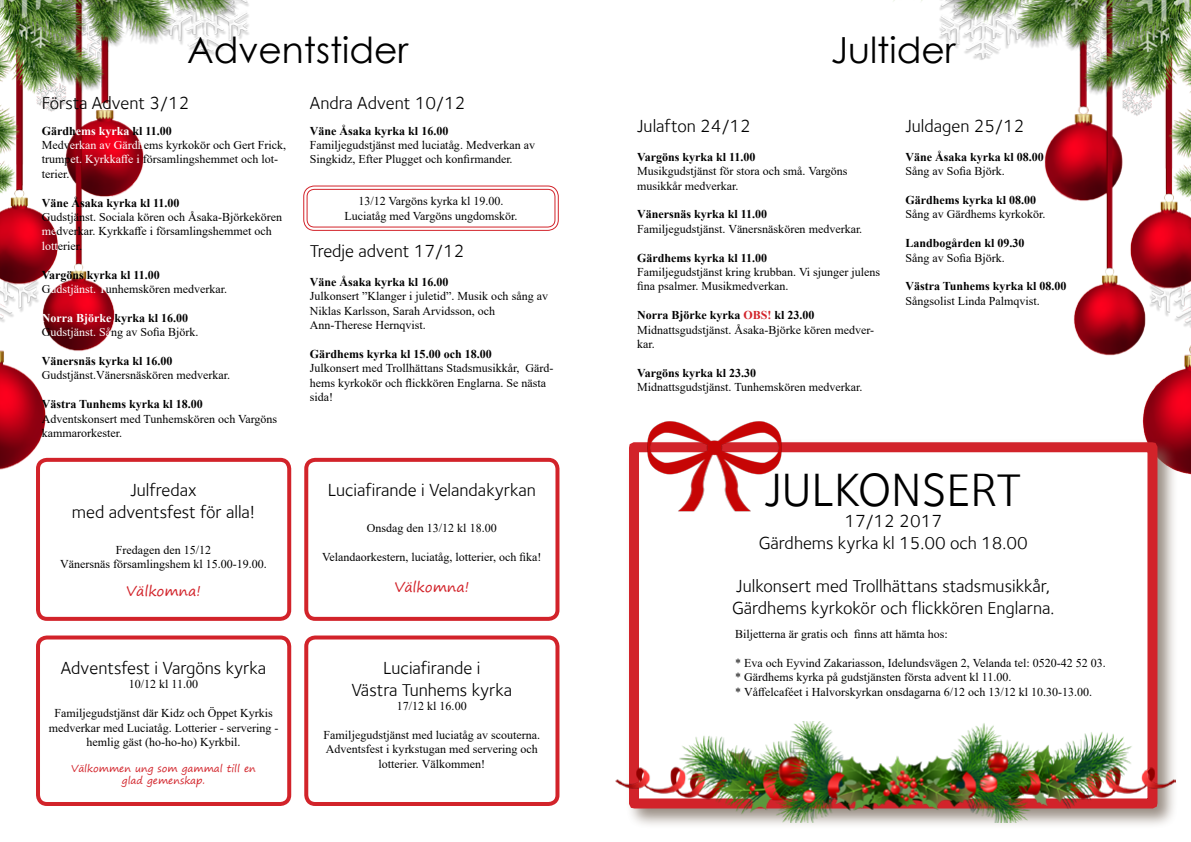
<style>
.page{position:relative;width:1191px;height:842px;background:#fff}
.page>*{position:absolute;margin:0;border:0;box-sizing:border-box;transform-origin:0 0}
.t1{font:48px "Foundry Sterling";color:#000}
.t2{font:36px "Century Gothic";color:#000}
.t3{font:18px/21.6px "Foundry Sterling";color:#000;text-align:center}
.t4{font:14px "Segoe Print";color:#d2232a}
.t5{font:12px/14.4px "Times New Roman";color:#000}
.t6{font:700 12px "Times New Roman";color:#000}
.t7{font:10px/12px "Segoe Print";color:#d2232a;text-align:center}
.s1{font-weight:700}
.s2{font-weight:700;color:#fff}
.s3{color:#fff}
.s4{font-weight:700;color:#d2232a}
</style>
<div class="page">
<img style="left:893px;top:0;width:298px;height:475px">
<img style="left:0;top:0;width:544px;height:801px">
<div style="left:625px;top:438px;width:553px;height:391px;background:#77685b;opacity:.75"></div>
<div style="left:634px;top:447px;width:518px;height:356px;background:#fff"></div>
<div style="left:629px;top:442px;width:528px;height:366px;border:10px solid #d2232a"></div>
<img style="left:615px;top:722px;width:560px;height:100px">
<div style="left:36px;top:458px;width:255px;height:163px;border:4px solid #d2232a;border-radius:9px"></div>
<div style="left:36px;top:635px;width:255px;height:171px;border:4px solid #d2232a;border-radius:9px"></div>
<div style="left:304px;top:635px;width:255px;height:171px;border:4px solid #d2232a;border-radius:9px"></div>
<div style="left:303px;top:186px;width:255px;height:45px;border:1px solid #d2232a;border-radius:11px"></div>
<div style="left:307px;top:189px;width:248px;height:38px;border:1px solid #d2232a;border-radius:7px"></div>
<div style="left:304px;top:458px;width:255px;height:163px;border:4px solid #d2232a;border-radius:9px"></div>
<img style="left:643px;top:421px;width:142px;height:91px">
<h2 class="t2" style="left:187px;top:25px;width:223px">Adventstider</h2>
<h3 class="t3" style="left:42px;top:92px;width:149px">Första Advent 3/12</h3>
<p class="t5" style="left:42px;top:123px;width:246px"><span class="s1">Gärdh</span><span class="s2">ems kyrka</span> <span class="s1">kl 11.00<br></span>Medv<span class="s3">erkan av Gärdh</span>ems kyrkokör och Gert Frick, trump<span class="s3">et. Kyrkkaffe i</span> församlingshemmet och lot&shy;terier.</p>
<p class="t6" style="left:42px;top:194px;width:139px">Väne Åsaka kyrka kl 11.00</p>
<p class="t5" style="left:42px;top:209px;width:242px">Gudstjänst. Sociala kören och Åsaka-Björkekören <span class="s3">me</span>dverkar. Kyrkkaffe i församlingshemmet och <span class="s3">lott</span>erier.</p>
<p class="t5" style="left:42px;top:267px;width:187px"><span class="s1">Vargöns kyrka kl 11.00<br></span>G<span class="s3">udstjänst. T</span>unhemskören medverkar.</p>
<p class="t5" style="left:42px;top:310px;width:158px"><span class="s2">Norra Björke</span> <span class="s1">kyrka kl 16.00<br></span>G<span class="s3">udstjänst. Så</span>ng av Sofia Björk.</p>
<p class="t6" style="left:42px;top:352px;width:132px">Vänersnäs kyrka kl 16.00</p>
<p class="t5" style="left:42px;top:368px;width:190px">Gudstjänst.Vänersnäskören medverkar.</p>
<p class="t6" style="left:42px;top:396px;width:163px">Västra Tunhems kyrka kl 18.00</p>
<p class="t5" style="left:42px;top:411px;width:237px">Adventskonsert med Tunhemskören och Vargöns kammarorkester.</p>
<h3 class="t3" style="left:72px;top:479px;width:185px">Julfredax<br>med adventsfest för alla!</h3>
<p class="t5" style="left:60px;top:542px;width:208px;text-align:center">Fredagen den 15/12<br>Vänersnäs församlingshem kl 15.00-19.00.</p>
<p class="t4" style="left:126px;top:579px;width:76px">Välkomna!</p>
<h3 class="t3" style="left:310px;top:92px;width:157px">Andra Advent 10/12</h3>
<p class="t6" style="left:310px;top:122px;width:140px">Väne Åsaka kyrka kl 16.00</p>
<p class="t5" style="left:310px;top:137px;width:226px">Familjegudstjänst med luciatåg. Medverkan av<br>Singkidz, Efter Plugget och konfirmander.</p>
<p class="t5" style="left:344px;top:194px;width:174px;text-align:center">13/12 Vargöns kyrka kl 19.00.<br>Luciatåg med Vargöns ungdomskör.</p>
<h3 class="t3" style="left:310px;top:240px;width:156px">Tredje advent 17/12</h3>
<p class="t6" style="left:310px;top:273px;width:140px">Väne Åsaka kyrka kl 16.00</p>
<p class="t5" style="left:310px;top:289px;width:239px">Julkonsert ”Klanger i juletid”. Musik och sång av<br>Niklas Karlsson, Sarah Arvidsson, och<br>Ann-Therese Hernqvist.</p>
<p class="t6" style="left:310px;top:345px;width:183px">Gärdhems kyrka kl 15.00 och 18.00</p>
<p class="t5" style="left:310px;top:361px;width:245px">Julkonsert med Trollhättans Stadsmusikkår, Gärd&shy;hems kyrkokör och flickkören Englarna. Se nästa sida!</p>
<h3 class="t3" style="left:328px;top:479px;width:209px">Luciafirande i Velandakyrkan</h3>
<p class="t5" style="left:367px;top:521px;width:131px">Onsdag den 13/12 kl 18.00</p>
<p class="t5" style="left:322px;top:550px;width:221px">Velandaorkestern, luciatåg, lotterier, och fika!</p>
<p class="t4" style="left:394px;top:575px;width:76px">Välkomna!</p>
<h3 class="t3" style="left:61px;top:657px;width:207px">Adventsfest i Vargöns kyrka</h3>
<p class="t5" style="left:129px;top:677px;width:71px">10/12 kl 11.00</p>
<p class="t5" style="left:49px;top:706px;width:231px;text-align:center">Familjegudstjänst där Kidz och Öppet Kyrkis medverkar med Luciatåg. Lotterier - servering - hemlig gäst (ho-ho-ho) Kyrkbil.</p>
<p class="t7" style="left:71px;top:763px;width:186px">Välkommen ung som gammal till en glad gemenskap.</p>
<h3 class="t3" style="left:351px;top:657px;width:162px">Luciafirande i<br>Västra Tunhems kyrka</h3>
<p class="t5" style="left:397px;top:698px;width:71px">17/12 kl 16.00</p>
<p class="t5" style="left:324px;top:727px;width:218px;text-align:center">Familjegudstjänst med luciatåg av scouterna.<br>Adventsfest i kyrkstugan med servering och lotterier. Välkommen!</p>
<h2 class="t2" style="left:831px;top:25px;width:126px">Jultider</h2>
<h3 class="t3" style="left:637px;top:115px;width:115px">Julafton 24/12</h3>
<p class="t6" style="left:637px;top:148px;width:120px">Vargöns kyrka kl 11.00</p>
<p class="t5" style="left:637px;top:163px;width:212px">Musikgudstjänst för stora och små. Vargöns musikkår medverkar.</p>
<p class="t6" style="left:637px;top:206px;width:132px">Vänersnäs kyrka kl 11.00</p>
<p class="t5" style="left:637px;top:221px;width:227px">Familjegudstjänst. Vänersnäskören medverkar.</p>
<p class="t6" style="left:637px;top:249px;width:132px">Gärdhems kyrka kl 11.00</p>
<p class="t5" style="left:637px;top:264px;width:245px">Familjegudstjänst kring krubban. Vi sjunger julens fina psalmer. Musikmedverkan.</p>
<p class="t5" style="left:637px;top:307px;width:239px"><span class="s1">Norra Björke kyrka</span> <span class="s4">OBS!</span> <span class="s1">kl 23.00<br></span>Midnattsgudstjänst. Åsaka-Björke kören medver&shy;kar.</p>
<p class="t6" style="left:637px;top:364px;width:120px">Vargöns kyrka kl 23.30</p>
<p class="t5" style="left:637px;top:379px;width:227px">Midnattsgudstjänst. Tunhemskören medverkar.</p>
<h3 class="t3" style="left:905px;top:115px;width:120px">Juldagen 25/12</h3>
<p class="t6" style="left:905px;top:148px;width:140px">Väne Åsaka kyrka kl 08.00</p>
<p class="t5" style="left:905px;top:163px;width:101px">Sång av Sofia Björk.</p>
<p class="t6" style="left:905px;top:191px;width:132px">Gärdhems kyrka kl 08.00</p>
<p class="t5" style="left:905px;top:207px;width:141px">Sång av Gärdhems kyrkokör.</p>
<p class="t6" style="left:905px;top:234px;width:121px">Landbogården kl 09.30</p>
<p class="t5" style="left:905px;top:250px;width:101px">Sång av Sofia Björk.</p>
<p class="t6" style="left:905px;top:278px;width:163px">Västra Tunhems kyrka kl 08.00</p>
<p class="t5" style="left:905px;top:293px;width:136px">Sångsolist Linda Palmqvist.</p>
<h1 class="t1" style="left:765px;top:462px;width:258px">JULKONSERT</h1>
<h3 class="t3" style="left:758px;top:510px;width:270px">17/12 2017<br>Gärdhems kyrka kl 15.00 och 18.00</h3>
<h3 class="t3" style="left:732px;top:575px;width:324px;text-align:left">Julkonsert med Trollhättans stadsmusikkår,<br>Gärdhems kyrkokör och flickkören Englarna.</h3>
<p class="t5" style="left:735px;top:626px;width:214px">Biljetterna är gratis och finns att hämta hos:</p>
<p class="t5" style="left:735px;top:655px;width:372px">* Eva och Eyvind Zakariasson, Idelundsvägen 2, Velanda tel: 0520-42 52 03. * Gärdhems kyrka på gudstjänsten första advent kl 11.00.<br>* Våffelcaféet i Halvorskyrkan onsdagarna 6/12 och 13/12 kl 10.30-13.00.</p>
</div>
